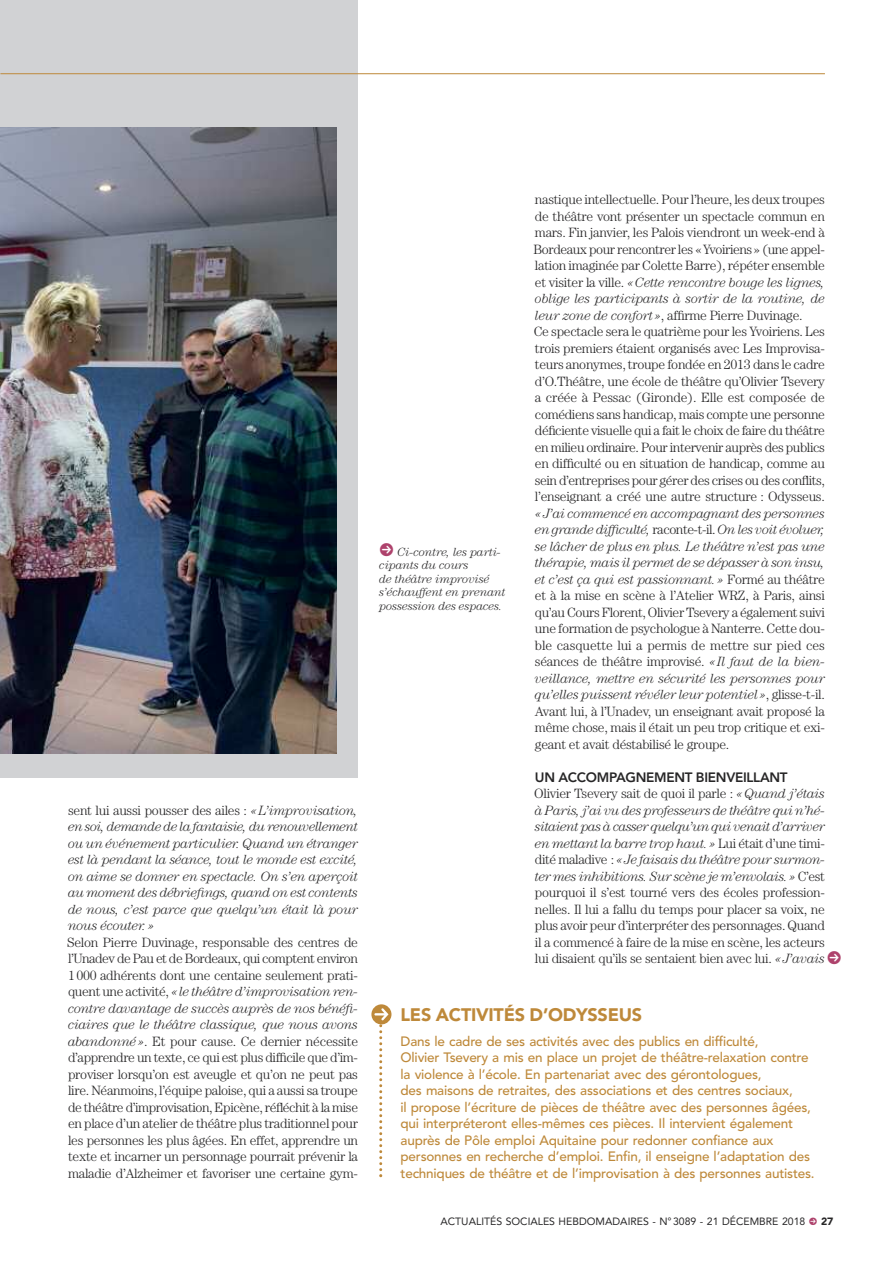
<style>
.page{position:relative;width:893px;height:1263px;background:#fff}
.page>*{position:absolute;margin:0;border:0;box-sizing:border-box;transform-origin:0 0}
.t1{font:900 18px "Avenir LT Std";letter-spacing:-.015em;color:#be893a}
.t2{font:300 13.5px/16.5px "Century Std";letter-spacing:-.02em;color:#272627;text-align:justify}
.t3{font:500 13.5px/16.5px "Avenir LT Std";letter-spacing:-.015em;color:#be893a}
.t4{font:italic 300 13.5px/16.5px "Century Std";letter-spacing:-.02em;color:#272627;text-align:justify}
.t5{font:800 13.5px "Avenir LT Std";letter-spacing:-.02em;color:#272627}
.t6{font:italic 300 12px/13.5px "Century Std";letter-spacing:-.015em;color:#272627}
.t7{font:10.5px "Avenir LT Std";color:#272627}
.t8{font:900 10.5px "Avenir LT Std";color:#272627}
.s1{font-style:normal}
.s2{font-style:italic}
</style>
<div class="page">
<div style="left:0;top:0;width:358px;height:778px;background:#d1d2d4"></div>
<hr style="left:0;top:73px;width:825px;height:1px;background:#be893a">
<svg style="left:371px;top:1004px;width:20px;height:20px"></svg>
<svg style="left:374px;top:1006px;width:14px;height:171px"></svg>
<img style="left:0;top:128px;width:337px;height:625px">
<p class="t4" style="left:68px;top:803px;width:292px"><span class="s1">sent lui aussi pousser des ailes :</span> «L’improvisation, en soi, demande de la fantaisie, du renouvellement ou un événement particulier. Quand un étranger est là pendant la séance, tout le monde est excité, on aime se donner en spectacle. On s’en aperçoit au moment des débriefings, quand on est contents de nous, c’est parce que quelqu’un était là pour nous écouter.»</p>
<p class="t2" style="left:67px;top:935px;width:292px">Selon Pierre Duvinage, responsable des centres de l’Unadev de Pau et de Bordeaux, qui comptent environ 1000 adhérents dont une centaine seulement prati&shy;quent une activité, <span class="s2">«le théâtre d’improvisation ren&shy;contre davantage de succès auprès de nos bénéfi&shy;ciaires que le théâtre classique, que nous avons abandonné»</span>. Et pour cause. Ce dernier nécessite d’apprendre un texte, ce qui est plus difficile que d’im&shy;proviser lorsqu’on est aveugle et qu’on ne peut pas lire. Néanmoins, l’équipe paloise, qui a aussi sa troupe de théâtre d’improvisation, Epicène, réfléchit à la mise en place d’un atelier de théâtre plus traditionnel pour les personnes les plus âgées. En effet, apprendre un texte et incarner un personnage pourrait prévenir la maladie d’Alzheimer et favoriser une certaine gym-</p>
<p class="t6" style="left:379px;top:546px;width:128px;text-indent:18px">Ci-contre, les parti&shy;cipants du cours<br>de théâtre improvisé s’échauffent en prenant possession des espaces.</p>
<p class="t2" style="left:534px;top:192px;width:293px;text-align:left">nastique intellectuelle. Pour l’heure, les deux troupes de théâtre vont présenter un spectacle commun en mars. Fin janvier, les Palois viendront un week-end à Bordeaux pour rencontrer les «Yvoiriens» (une appel&shy;lation imaginée par Colette Barre), répéter ensemble et visiter la ville. <span class="s2">«Cette rencontre bouge les lignes, oblige les participants à sortir de la routine, de leur zone de confort»</span>, affirme Pierre Duvinage.<br>Ce spectacle sera le quatrième pour les Yvoiriens. Les trois premiers étaient organisés avec Les Improvisa&shy;teurs anonymes, troupe fondée en 2013 dans le cadre d’O.Théâtre, une école de théâtre qu’Olivier Tsevery a créée à Pessac (Gironde). Elle est composée de comédiens sans handicap, mais compte une personne déficiente visuelle qui a fait le choix de faire du théâtre en milieu ordinaire. Pour intervenir auprès des publics en difficulté ou en situation de handicap, comme au sein d’entreprises pour gérer des crises ou des conflits, l’enseignant a créé une autre structure : Odysseus.</p>
<p class="t2" style="left:535px;top:506px;width:291px"><span class="s2">«J’ai commencé en accompagnant des personnes en grande difficulté,</span> raconte-t-il. <span class="s2">On les voit évoluer, se lâcher de plus en plus. Le théâtre n’est pas une thérapie, mais il permet de se dépasser à son insu, et c’est ça qui est passionnant.»</span> Formé au théâtre et à la mise en scène à l’Atelier WRZ, à Paris, ainsi qu’au Cours Florent, Olivier Tsevery a également suivi une formation de psychologue à Nanterre. Cette dou&shy;ble casquette lui a permis de mettre sur pied ces séances de théâtre improvisé. <span class="s2">«Il faut de la bien&shy;veillance, mettre en sécurité les personnes pour qu’elles puissent révéler leur potentiel»</span>, glisse-t-il.<br>Avant lui, à l’Unadev, un enseignant avait proposé la même chose, mais il était un peu trop critique et exi&shy;geant et avait déstabilisé le groupe.</p>
<p class="t5" style="left:535px;top:771px;width:254px">UN ACCOMPAGNEMENT BIENVEILLANT</p>
<p class="t2" style="left:534px;top:786px;width:292px">Olivier Tsevery sait de quoi il parle : <span class="s2">«Quand j’étais à Paris, j’ai vu des professeurs de théâtre qui n’hé&shy;sitaient pas à casser quelqu’un qui venait d’arriver en mettant la barre trop haut.»</span> Lui était d’une timi&shy;dité maladive : <span class="s2">«Je faisais du théâtre pour surmon&shy;ter mes inhibitions. Sur scène je m’envolais.»</span> C’est pourquoi il s’est tourné vers des écoles profession&shy;nelles. Il lui a fallu du temps pour placer sa voix, ne plus avoir peur d’interpréter des personnages. Quand il a commencé à faire de la mise en scène, les acteurs lui disaient qu’ils se sentaient bien avec lui. <span class="s2">«J’avais</span></p>
<h1 class="t1" style="left:401px;top:1007px;width:243px">LES ACTIVITÉS D’ODYSSEUS</h1>
<p class="t3" style="left:401px;top:1034px;width:416px">Dans le cadre de ses activités avec des publics en difficulté,<br>Olivier Tsevery a mis en place un projet de théâtre-relaxation contre la violence à l’école. En partenariat avec des gérontologues,<br>des maisons de retraites, des associations et des centres sociaux,<br>il propose l’écriture de pièces de théâtre avec des personnes âgées, qui interpréteront elles-mêmes ces pièces. Il intervient également auprès de Pôle emploi Aquitaine pour redonner confiance aux personnes en recherche d’emploi. Enfin, il enseigne l’adaptation des techniques de théâtre et de l’improvisation à des personnes autistes.</p>
<p class="t7" style="left:440px;top:1217px;width:366px">ACTUALITÉS SOCIALES HEBDOMADAIRES - N°3089 - 21 DÉCEMBRE 2018</p>
<p class="t8" style="left:821px;top:1217px;width:14px">27</p>
</div>
